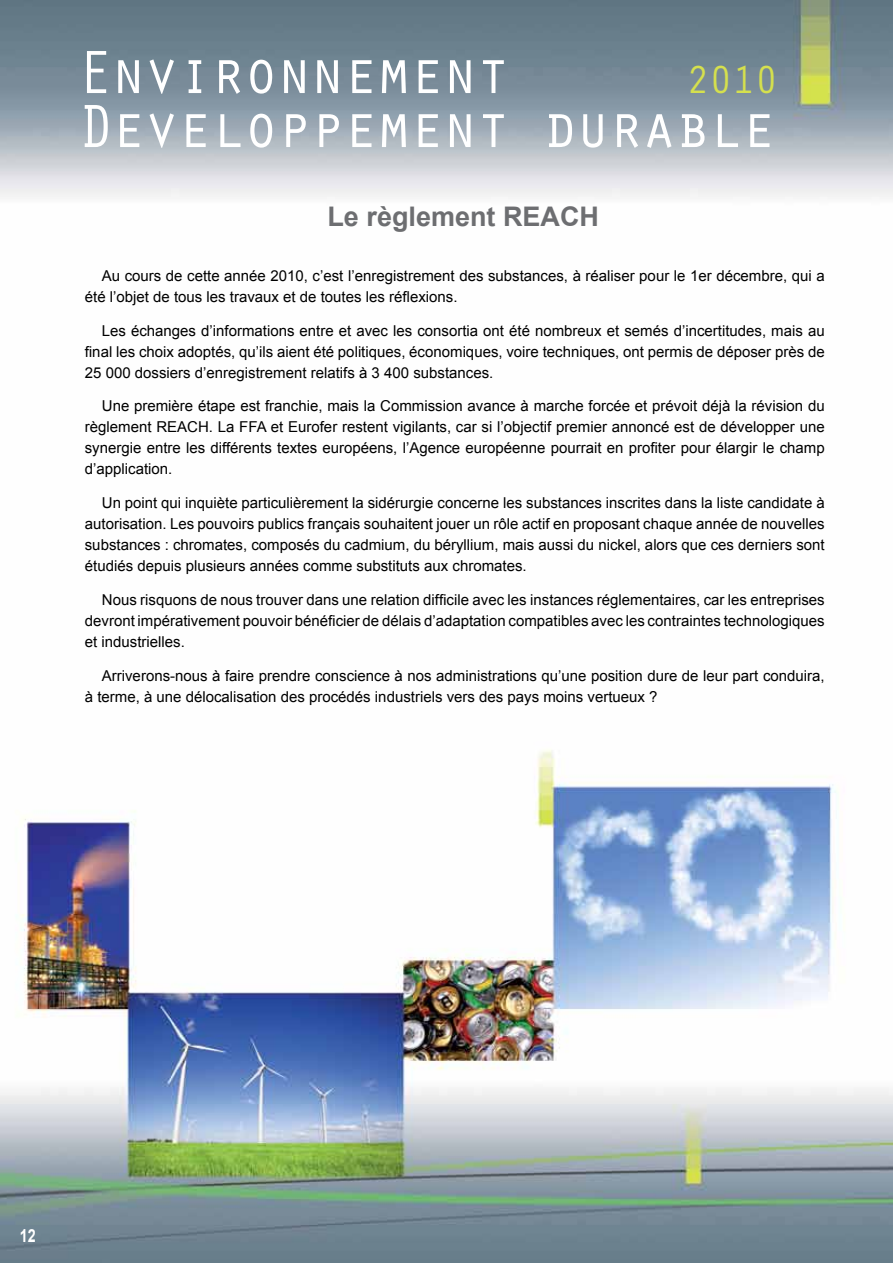
<style>
.page{position:relative;width:893px;height:1263px;background:#fff}
.page>*{position:absolute;margin:0;border:0;box-sizing:border-box;transform-origin:0 0}
.t1{font:63px "Orator Std";letter-spacing:-.04em;color:#fff;scale:.94 1}
.t2{font:40.5px "Orator Std";color:#d5e04e;scale:.94 1}
.t3{font:700 27px "Arial";color:#6d6e71}
.t4{font:700 18px "Arial";color:#fff;scale:.8 1}
.t5{font:15px/21px "Arial";color:#000;text-align:justify}
</style>
<div class="page">
<img style="left:0;top:0;width:893px;height:1263px">
<h1 class="t1" style="left:78px;top:27px;width:463px">Environnement</h1>
<h2 class="t2" style="left:687px;top:51px;width:99px">2010</h2>
<h1 class="t1" style="left:78px;top:81px;width:745px">Developpement durable</h1>
<h3 class="t3" style="left:327px;top:201px;width:273px">Le règlement REACH</h3>
<p class="t5" style="left:85px;top:265px;width:741px;text-indent:17px">Au cours de cette année 2010, c’est l’enregistrement des substances, à réaliser pour le 1er décembre, qui a été l’objet de tous les travaux et de toutes les réflexions.</p>
<p class="t5" style="left:85px;top:320px;width:741px;text-indent:17px">Les échanges d’informations entre et avec les consortia ont été nombreux et semés d’incertitudes, mais au final les choix adoptés, qu’ils aient été politiques, économiques, voire techniques, ont permis de déposer près de 25 000 dossiers d’enregistrement relatifs à 3 400 substances.</p>
<p class="t5" style="left:85px;top:396px;width:741px;text-indent:17px">Une première étape est franchie, mais la Commission avance à marche forcée et prévoit déjà la révision du règlement REACH. La FFA et Eurofer restent vigilants, car si l’objectif premier annoncé est de développer une synergie entre les différents textes européens, l’Agence européenne pourrait en profiter pour élargir le champ d’application.</p>
<p class="t5" style="left:85px;top:492px;width:741px;text-indent:17px">Un point qui inquiète particulièrement la sidérurgie concerne les substances inscrites dans la liste candidate à autorisation. Les pouvoirs publics français souhaitent jouer un rôle actif en proposant chaque année de nouvelles substances : chromates, composés du cadmium, du béryllium, mais aussi du nickel, alors que ces derniers sont étudiés depuis plusieurs années comme substituts aux chromates.</p>
<p class="t5" style="left:85px;top:589px;width:741px;text-indent:17px">Nous risquons de nous trouver dans une relation difficile avec les instances réglementaires, car les entreprises devront impérativement pouvoir bénéficier de délais d’adaptation compatibles avec les contraintes technologiques et industrielles.</p>
<p class="t5" style="left:85px;top:665px;width:741px;text-indent:17px">Arriverons-nous à faire prendre conscience à nos administrations qu’une position dure de leur part conduira, à terme, à une délocalisation des procédés industriels vers des pays moins vertueux ?</p>
<p class="t4" style="left:20px;top:1225px;width:22px">12</p>
</div>
